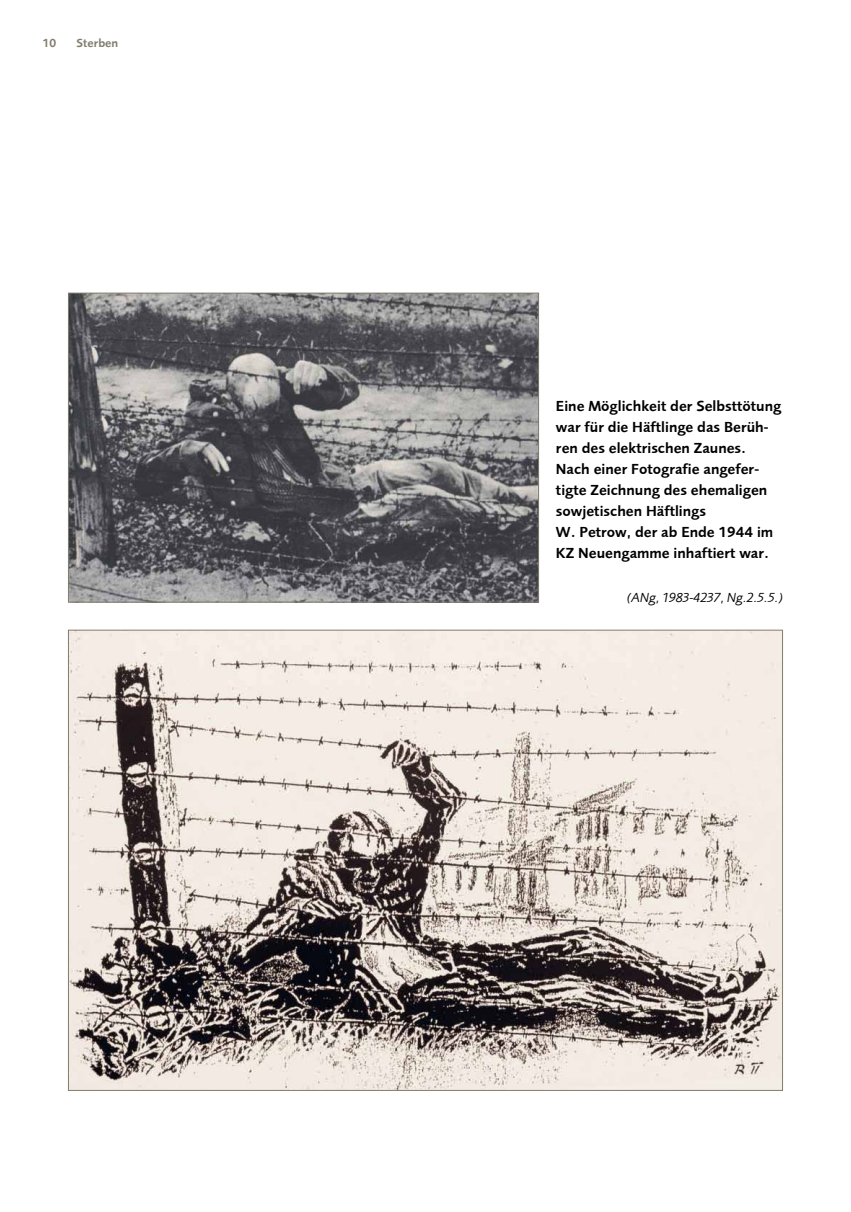
<style>
.page{position:relative;width:851px;height:1212px;background:#fff}
.page>*{position:absolute;margin:0;border:0;box-sizing:border-box;transform-origin:0 0}
.t1{font:15px/21px "Foundry Sans Demi";color:#000}
.t2{font:italic 13.5px "Foundry Sans";color:#000}
.t3{font:12px "Foundry Sans Demi";color:#827c6c}
</style>
<div class="page">
<hr style="left:850px;top:0;width:1px;height:1212px;background:#d6d3ca">
<img style="left:70px;top:632px;width:710px;height:457px">
<img style="left:70px;top:295px;width:467px;height:305px">
<div style="left:68px;top:293px;width:471px;height:309px;border:1px solid #827c6c"></div>
<p class="t3" style="left:43px;top:36px;width:15px">10</p>
<p class="t3" style="left:77px;top:36px;width:43px">Sterben</p>
<p class="t1" style="left:556px;top:396px;width:227px">Eine Möglichkeit der Selbsttötung war für die Häftlinge das Berüh&shy;ren des elektrischen Zaunes.<br>Nach einer Fotografie angefer&shy;tigte Zeichnung des ehemaligen sowjetischen Häftlings<br>W. Petrow, der ab Ende 1944 im<br>KZ Neuengamme inhaftiert war.</p>
<p class="t2" style="left:627px;top:590px;width:157px">(ANg, 1983-4237, Ng.2.5.5.)</p>
</div>
